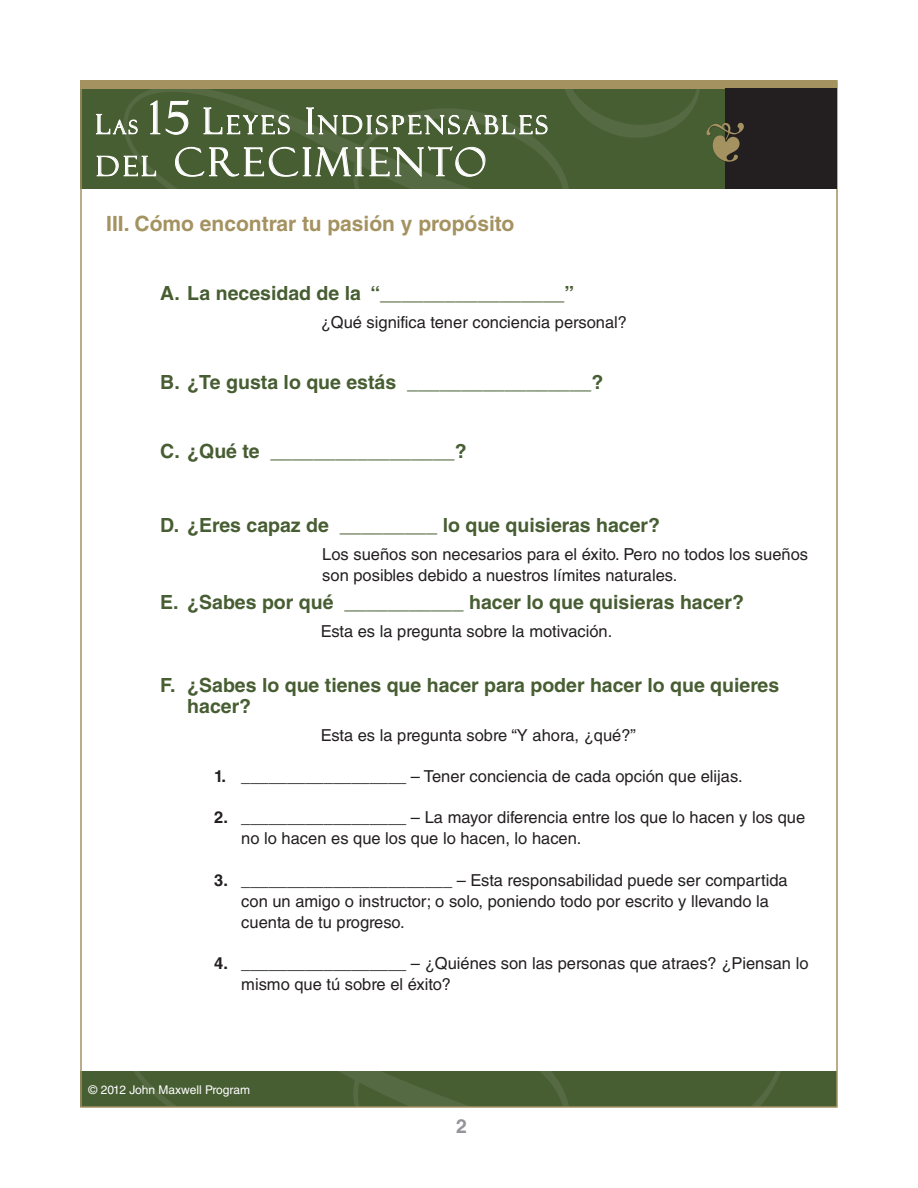
<style>
.page{position:relative;width:918px;height:1188px;background:#fff}
.page>*{position:absolute;margin:0;border:0;box-sizing:border-box;transform-origin:0 0}
.t1{font:39px "Felix Titling MT Std";letter-spacing:.1em;color:#fff}
.t2{font:25.2px "Felix Titling MT Std";letter-spacing:.13em;color:#fff}
.Single_Indent{font:700 21px "Helvetica LT Std";color:#a49261}
.Indent_BOLD_green{font:700 19.5px/21px "Helvetica LT Std";color:#475d32}
.Single_Indent-2{font:700 19.5px "Helvetica LT Std";color:#475d32}
.t3{font:700 19.5px "Helvetica LT Std";color:#939598}
.t4{font:18.9px "Felix Titling MT Std";color:#fff}
.Doubel_Indent{font:16.5px/21px "Helvetica LT Std";color:#231f20}
.Triple_Indent{font:16.5px/21px "Helvetica LT Std";color:#231f20}
.t5{font:12px "Helvetica LT Std";color:#fff}
.s1{font-size:45px}
.s2{font-size:36px}
.s3{font-size:27.3px}
.s4{font-size:27px}
.s5{font-weight:700}
</style>
<div class="page">
<div style="left:80px;top:1071px;width:757px;height:36px;background:#475d32"></div>
<img style="left:134px;top:1071px;width:647px;height:34px">
<div style="left:80px;top:80px;width:757px;height:109px;background:#475d32"></div>
<img style="left:125px;top:89px;width:575px;height:100px">
<div style="left:80px;top:80px;width:757px;height:9px;background:#a49261"></div>
<div style="left:725px;top:89px;width:112px;height:100px;background:#231f20"></div>
<div style="left:707px;top:123px;width:38px;height:40px;background:#231f20;opacity:.75"></div>
<svg style="left:96px;top:114px;width:42px;height:23px"></svg>
<svg style="left:150px;top:100px;width:39px;height:35px"></svg>
<svg style="left:203px;top:107px;width:87px;height:28px"></svg>
<svg style="left:306px;top:107px;width:242px;height:29px"></svg>
<svg style="left:96px;top:155px;width:60px;height:22px"></svg>
<svg style="left:175px;top:146px;width:311px;height:32px"></svg>
<svg style="left:707px;top:123px;width:37px;height:39px"></svg>
<h2 class="t2" style="left:149px;top:110px;width:400px"><span class="s1">15</span> <span class="s2">L</span>EYES <span class="s2">I</span>NDISPENSABLES</h2>
<h1 class="t1" style="left:96px;top:140px;width:392px"><span class="s3">DEL</span> CRECIMIENTO</h1>
<p class="Single_Indent" style="left:106px;top:211px;width:410px">III. Cómo encontrar tu pasión y propósito</p>
<p class="t4" style="left:96px;top:116px;width:43px"><span class="s4">L</span>AS</p>
<p class="Single_Indent-2" style="left:160px;top:281px;width:415px">A. La necesidad de la “_________________”</p>
<p class="Triple_Indent" style="left:321px;top:312px;width:308px">¿Qué significa tener conciencia personal?</p>
<p class="Single_Indent-2" style="left:160px;top:370px;width:445px">B. ¿Te gusta lo que estás _________________?</p>
<p class="Single_Indent-2" style="left:160px;top:439px;width:308px">C. ¿Qué te _________________?</p>
<p class="Indent_BOLD_green" style="left:160px;top:515px;width:501px">D. ¿Eres capaz de _________ lo que quisieras hacer?</p>
<p class="Triple_Indent" style="left:322px;top:544px;width:487px">Los sueños son necesarios para el éxito. Pero no todos los sueños son posibles debido a nuestros límites naturales.</p>
<p class="Indent_BOLD_green" style="left:160px;top:591px;width:585px">E. ¿Sabes por qué ___________ hacer lo que quisieras hacer?</p>
<p class="Triple_Indent" style="left:321px;top:620px;width:293px">Esta es la pregunta sobre la motivación.</p>
<p class="Indent_BOLD_green" style="left:187px;top:675px;width:594px;text-indent:-27px">F. ¿Sabes lo que tienes que hacer para poder hacer lo que quieres hacer?</p>
<p class="Triple_Indent" style="left:321px;top:725px;width:317px">Esta es la pregunta sobre “Y ahora, ¿qué?”</p>
<p class="Doubel_Indent" style="left:214px;top:766px;width:530px"><span class="s5">1. __________________</span> – Tener conciencia de cada opción que elijas.</p>
<p class="Doubel_Indent" style="left:241px;top:807px;width:565px;text-indent:-27px"><span class="s5">2. __________________</span> – La mayor diferencia entre los que lo hacen y los que no lo hacen es que los que lo hacen, lo hacen.</p>
<p class="Doubel_Indent" style="left:241px;top:869px;width:548px;text-indent:-27px"><span class="s5">3. _______________________</span> – Esta responsabilidad puede ser compartida con un amigo o instructor; o solo, poniendo todo por escrito y llevando la cuenta de tu progreso.</p>
<p class="Doubel_Indent" style="left:241px;top:953px;width:569px;text-indent:-27px"><span class="s5">4. __________________</span> – ¿Quiénes son las personas que atraes? ¿Piensan lo mismo que tú sobre el éxito?</p>
<p class="t5" style="left:89px;top:1083px;width:163px">© 2012 John Maxwell Program</p>
<p class="t3" style="left:456px;top:1114px;width:12px">2</p>
</div>
